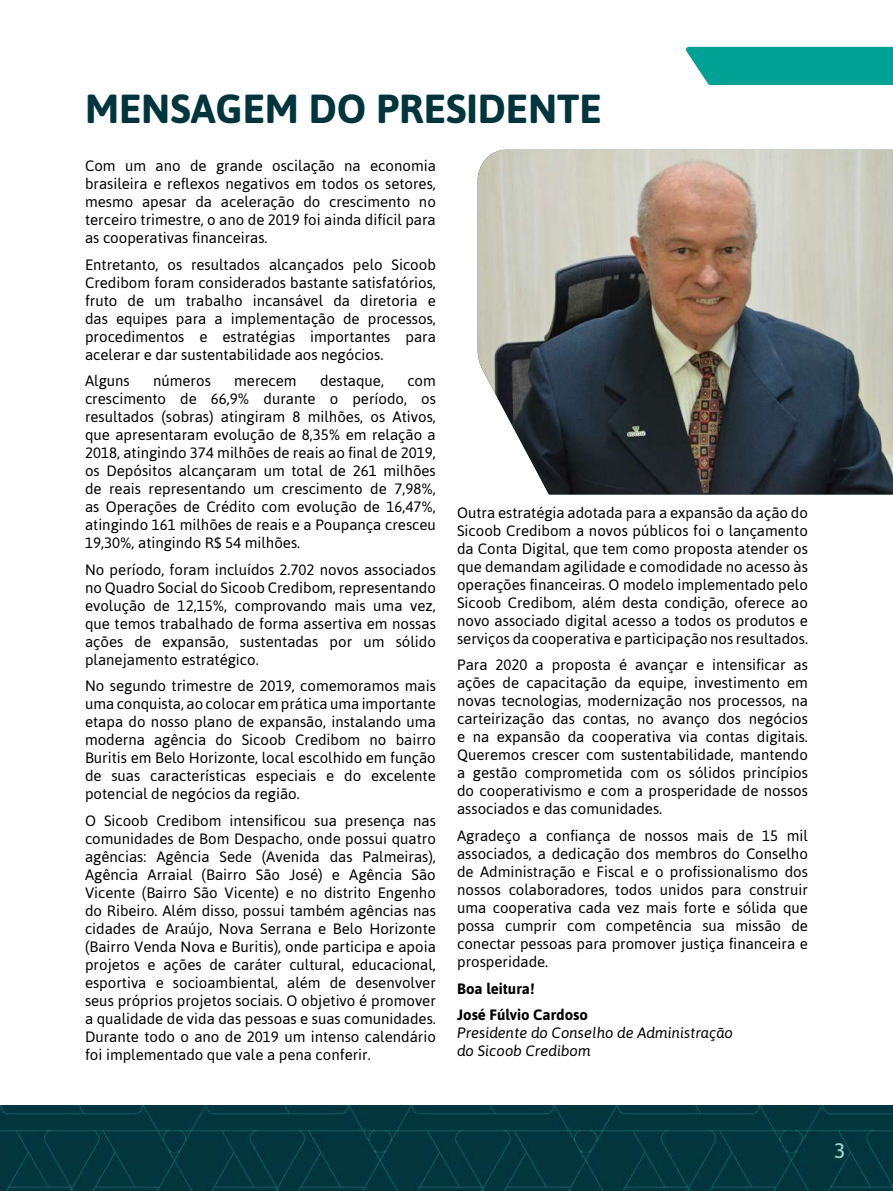
<style>
.page{position:relative;width:893px;height:1191px;background:#fff}
.page>*{position:absolute;margin:0;border:0;box-sizing:border-box;transform-origin:0 0}
.t1{font:700 40.5px "Asap";color:#00353e}
.t2{font:500 21px "Asap";color:#98d1cb}
.t3{font:15px/18px "Asap";color:#000;text-align:justify}
.t4{font:italic 15px/18px "Asap";color:#000}
.t5{font:700 15px/26.5px "Asap";color:#000}
</style>
<div class="page">
<div style="left:686px;top:47px;width:207px;height:38px;background:#00a295"></div>
<img style="left:0;top:1106px;width:893px;height:85px">
<img style="left:478px;top:150px;width:415px;height:344px">
<h1 class="t1" style="left:85px;top:85px;width:518px">MENSAGEM DO PRESIDENTE</h1>
<p class="t3" style="left:85px;top:157px;width:352px">Com um ano de grande oscilação na economia brasileira e reflexos negativos em todos os setores, mesmo apesar da aceleração do crescimento no terceiro trimestre, o ano de 2019 foi ainda difícil para as cooperativas financeiras.</p>
<p class="t3" style="left:85px;top:255px;width:352px">Entretanto, os resultados alcançados pelo Sicoob Credibom foram considerados bastante satisfatórios, fruto de um trabalho incansável da diretoria e das equipes para a implementação de processos, procedimentos e estratégias importantes para acelerar e dar sustentabilidade aos negócios.</p>
<p class="t3" style="left:85px;top:372px;width:46px">Alguns</p>
<p class="t3" style="left:153px;top:372px;width:59px">números</p>
<p class="t3" style="left:234px;top:372px;width:64px">merecem</p>
<p class="t3" style="left:320px;top:372px;width:65px">destaque,</p>
<p class="t3" style="left:85px;top:372px;width:352px;text-indent:322px">com crescimento de 66,9% durante o período, os resultados (sobras) atingiram 8 milhões, os Ativos, que apresentaram evolução de 8,35% em relação a 2018, atingindo 374 milhões de reais ao final de 2019, os Depósitos alcançaram um total de 261 milhões de reais representando um crescimento de 7,98%, as Operações de Crédito com evolução de 16,47%, atingindo 161 milhões de reais e a Poupança cresceu 19,30%, atingindo R$ 54 milhões.</p>
<p class="t3" style="left:85px;top:560px;width:352px">No período, foram incluídos 2.702 novos associados no Quadro Social do Sicoob Credibom, representando evolução de 12,15%, comprovando mais uma vez, que temos trabalhado de forma assertiva em nossas ações de expansão, sustentadas por um sólido planejamento estratégico.</p>
<p class="t3" style="left:85px;top:677px;width:352px">No segundo trimestre de 2019, comemoramos mais uma conquista, ao colocar em prática uma importante etapa do nosso plano de expansão, instalando uma moderna agência do Sicoob Credibom no bairro Buritis em Belo Horizonte, local escolhido em função de suas características especiais e do excelente potencial de negócios da região.</p>
<p class="t3" style="left:85px;top:811px;width:352px">O Sicoob Credibom intensificou sua presença nas comunidades de Bom Despacho, onde possui quatro agências: Agência Sede (Avenida das Palmeiras), Agência Arraial (Bairro São José) e Agência São Vicente (Bairro São Vicente) e no distrito Engenho do Ribeiro. Além disso, possui também agências nas cidades de Araújo, Nova Serrana e Belo Horizonte (Bairro Venda Nova e Buritis), onde participa e apoia projetos e ações de caráter cultural, educacional, esportiva e socioambiental, além de desenvolver seus próprios projetos sociais. O objetivo é promover a qualidade de vida das pessoas e suas comunidades.<br>Durante todo o ano de 2019 um intenso calendário foi implementado que vale a pena conferir.</p>
<p class="t3" style="left:457px;top:503px;width:352px">Outra estratégia adotada para a expansão da ação do Sicoob Credibom a novos públicos foi o lançamento da Conta Digital, que tem como proposta atender os que demandam agilidade e comodidade no acesso às operações financeiras. O modelo implementado pelo Sicoob Credibom, além desta condição, oferece ao novo associado digital acesso a todos os produtos e serviços da cooperativa e participação nos resultados.</p>
<p class="t3" style="left:457px;top:656px;width:352px">Para 2020 a proposta é avançar e intensificar as ações de capacitação da equipe, investimento em novas tecnologias, modernização nos processos, na carteirização das contas, no avanço dos negócios e na expansão da cooperativa via contas digitais.<br>Queremos crescer com sustentabilidade, mantendo a gestão comprometida com os sólidos princípios do cooperativismo e com a prosperidade de nossos associados e das comunidades.</p>
<p class="t3" style="left:457px;top:826px;width:352px">Agradeço a confiança de nossos mais de 15 mil associados, a dedicação dos membros do Conselho de Administração e Fiscal e o profissionalismo dos nossos colaboradores, todos unidos para construir uma cooperativa cada vez mais forte e sólida que possa cumprir com competência sua missão de conectar pessoas para promover justiça financeira e prosperidade.</p>
<p class="t5" style="left:457px;top:974px;width:132px">Boa leitura!<br>José Fúlvio Cardoso</p>
<p class="t4" style="left:457px;top:1023px;width:277px">Presidente do Conselho de Administração do Sicoob Credibom</p>
<h2 class="t2" style="left:834px;top:1136px;width:13px">3</h2>
</div>
